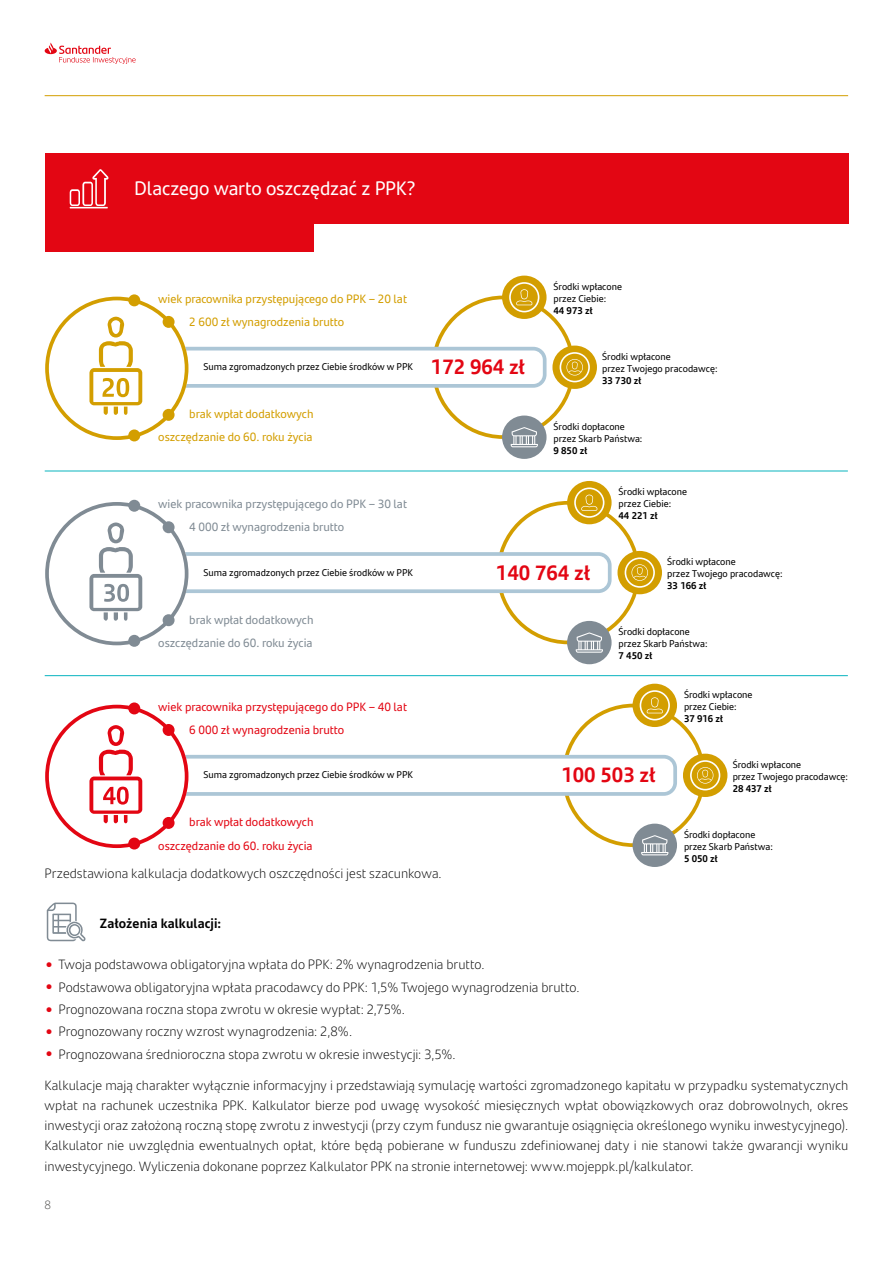
<style>
.page{position:relative;width:893px;height:1263px;background:#fff}
.page>*{position:absolute;margin:0;border:0;box-sizing:border-box;transform-origin:0 0}
.t1{font:700 20.7px "Santander Text";color:#e30613}
.t2{font:19.5px "Santander Text";letter-spacing:-.005em;color:#fff}
.t3{font:300 13.5px/20.2px "Santander Text";letter-spacing:.005em;color:#000;text-align:justify}
.t4{font:700 13.5px "Santander Text";letter-spacing:.005em;color:#000}
.t5{font:12px/23px "Santander Text";color:#d39e00}
.t6{font:12px/23px "Santander Text";color:#808b94}
.t7{font:12px/23px "Santander Text";color:#e30613}
.t8{font:300 12px "Santander Text";color:#4a4a49}
.t9{font:9.9px/12px "Santander Text";color:#000}
.t10{font:700 9.9px "Santander Text";color:#000}
.s1{font-weight:700;font-size:20.7px;color:#e30613}
</style>
<div class="page">
<div style="left:45px;top:153px;width:803px;height:70px;background:#e30613"></div>
<div style="left:45px;top:198px;width:269px;height:54px;background:#e30613"></div>
<hr style="left:45px;top:471px;width:803px;height:1px;background:#09b4bf">
<hr style="left:45px;top:675px;width:803px;height:1px;background:#09b4bf">
<div style="left:552px;top:346px;width:45px;height:43px;background:#d39e00;border-radius:50%"></div>
<div style="left:560px;top:352px;width:30px;height:30px;border:2px solid #fff;border-radius:50%"></div>
<svg style="left:502px;top:276px;width:45px;height:43px"></svg>
<div style="left:509px;top:282px;width:30px;height:30px;border:2px solid #fff;border-radius:50%"></div>
<svg style="left:502px;top:416px;width:45px;height:43px"></svg>
<svg style="left:617px;top:551px;width:45px;height:43px"></svg>
<div style="left:625px;top:557px;width:30px;height:31px;border:2px solid #fff;border-radius:50%"></div>
<svg style="left:567px;top:481px;width:45px;height:43px"></svg>
<div style="left:574px;top:487px;width:30px;height:31px;border:2px solid #fff;border-radius:50%"></div>
<div style="left:567px;top:621px;width:45px;height:43px;background:#808b94;border-radius:50%"></div>
<svg style="left:683px;top:754px;width:44px;height:43px"></svg>
<div style="left:690px;top:760px;width:30px;height:30px;border:2px solid #fff;border-radius:50%"></div>
<svg style="left:632px;top:684px;width:45px;height:43px"></svg>
<div style="left:640px;top:690px;width:30px;height:30px;border:2px solid #fff;border-radius:50%"></div>
<div style="left:632px;top:824px;width:45px;height:43px;background:#808b94;border-radius:50%"></div>
<svg style="left:45px;top:289px;width:538px;height:158px"></svg>
<svg style="left:45px;top:495px;width:603px;height:158px"></svg>
<svg style="left:45px;top:697px;width:668px;height:158px"></svg>
<svg style="left:45px;top:43px;width:91px;height:21px"></svg>
<hr style="left:45px;top:95px;width:803px;height:1px;background:#d39e00">
<hr style="left:70px;top:207px;width:38px;height:1px;background:#fff">
<svg style="left:70px;top:169px;width:39px;height:37px"></svg>
<svg style="left:47px;top:902px;width:39px;height:39px"></svg>
<h2 class="t2" style="left:134px;top:173px;width:283px">Dlaczego warto oszczędzać z PPK?</h2>
<p class="t5" style="left:189px;top:287px;width:219px;text-indent:-31px">wiek pracownika przystępującego do PPK – 20 lat<br>2 600 zł wynagrodzenia brutto</p>
<p class="t9" style="left:203px;top:360px;width:323px">Suma zgromadzonych przez Ciebie środków w PPK <span class="s1">172 964 zł</span></p>
<p class="t5" style="left:158px;top:402px;width:157px;text-align:right">brak wpłat dodatkowych oszczędzanie do 60. roku życia</p>
<p class="t6" style="left:189px;top:492px;width:219px;text-indent:-31px">wiek pracownika przystępującego do PPK – 30 lat<br>4 000 zł wynagrodzenia brutto</p>
<p class="t9" style="left:553px;top:280px;width:70px">Środki wpłacone przez Ciebie:</p>
<p class="t10" style="left:553px;top:302px;width:41px">44 973 zł</p>
<p class="t9" style="left:602px;top:350px;width:117px">Środki wpłacone<br>przez Twojego pracodawcę:</p>
<p class="t10" style="left:602px;top:372px;width:41px">33 730 zł</p>
<p class="t9" style="left:553px;top:420px;width:90px">Środki dopłacone przez Skarb Państwa:</p>
<p class="t10" style="left:553px;top:442px;width:35px">9 850 zł</p>
<p class="t9" style="left:619px;top:485px;width:70px">Środki wpłacone przez Ciebie:</p>
<p class="t10" style="left:619px;top:508px;width:41px">44 221 zł</p>
<p class="t9" style="left:203px;top:566px;width:211px">Suma zgromadzonych przez Ciebie środków w PPK</p>
<h1 class="t1" style="left:496px;top:556px;width:96px">140 764 zł</h1>
<p class="t6" style="left:158px;top:607px;width:157px;text-align:right">brak wpłat dodatkowych oszczędzanie do 60. roku życia</p>
<p class="t7" style="left:189px;top:695px;width:219px;text-indent:-31px">wiek pracownika przystępującego do PPK – 40 lat<br>6 000 zł wynagrodzenia brutto</p>
<p class="t9" style="left:667px;top:555px;width:117px">Środki wpłacone<br>przez Twojego pracodawcę:</p>
<p class="t10" style="left:667px;top:578px;width:41px">33 166 zł</p>
<p class="t9" style="left:619px;top:625px;width:90px">Środki dopłacone przez Skarb Państwa:</p>
<p class="t10" style="left:619px;top:648px;width:35px">7 450 zł</p>
<p class="t9" style="left:684px;top:688px;width:70px">Środki wpłacone przez Ciebie:</p>
<p class="t10" style="left:684px;top:710px;width:41px">37 916 zł</p>
<p class="t9" style="left:203px;top:768px;width:211px">Suma zgromadzonych przez Ciebie środków w PPK</p>
<h1 class="t1" style="left:561px;top:759px;width:96px">100 503 zł</h1>
<p class="t7" style="left:158px;top:810px;width:157px;text-align:right">brak wpłat dodatkowych oszczędzanie do 60. roku życia</p>
<p class="t9" style="left:733px;top:758px;width:117px">Środki wpłacone<br>przez Twojego pracodawcę:</p>
<p class="t10" style="left:733px;top:780px;width:41px">28 437 zł</p>
<p class="t9" style="left:684px;top:828px;width:90px">Środki dopłacone przez Skarb Państwa:</p>
<p class="t10" style="left:684px;top:850px;width:35px">5 050 zł</p>
<p class="t3" style="left:45px;top:862px;width:399px">Przedstawiona kalkulacja dodatkowych oszczędności jest szacunkowa.</p>
<p class="t4" style="left:100px;top:912px;width:123px">Założenia kalkulacji:</p>
<p class="t3" style="left:46px;top:954px;width:440px"><sup>●</sup> Twoja podstawowa obligatoryjna wpłata do PPK: 2% wynagrodzenia brutto.</p>
<p class="t3" style="left:46px;top:976px;width:535px"><sup>●</sup> Podstawowa obligatoryjna wpłata pracodawcy do PPK: 1,5% Twojego wynagrodzenia brutto.</p>
<p class="t3" style="left:46px;top:998px;width:360px"><sup>●</sup> Prognozowana roczna stopa zwrotu w okresie wypłat: 2,75%.</p>
<p class="t3" style="left:46px;top:1021px;width:307px"><sup>●</sup> Prognozowany roczny wzrost wynagrodzenia: 2,8%.</p>
<p class="t3" style="left:46px;top:1043px;width:411px"><sup>●</sup> Prognozowana średnioroczna stopa zwrotu w okresie inwestycji: 3,5%.</p>
<p class="t3" style="left:45px;top:1074px;width:805px">Kalkulacje mają charakter wyłącznie informacyjny i przedstawiają symulację wartości zgromadzonego kapitału w przypadku systematycznych wpłat na rachunek uczestnika PPK. Kalkulator bierze pod uwagę wysokość miesięcznych wpłat obowiązkowych oraz dobrowolnych, okres inwestycji oraz założoną roczną stopę zwrotu z inwestycji (przy czym fundusz nie gwarantuje osiągnięcia określonego wyniku inwestycyjnego).<br>Kalkulator nie uwzględnia ewentualnych opłat, które będą pobierane w funduszu zdefiniowanej daty i nie stanowi także gwarancji wyniku inwestycyjnego. Wyliczenia dokonane poprzez Kalkulator PPK na stronie internetowej: www.mojeppk.pl/kalkulator.</p>
<p class="t8" style="left:45px;top:1195px;width:8px">8</p>
</div>
